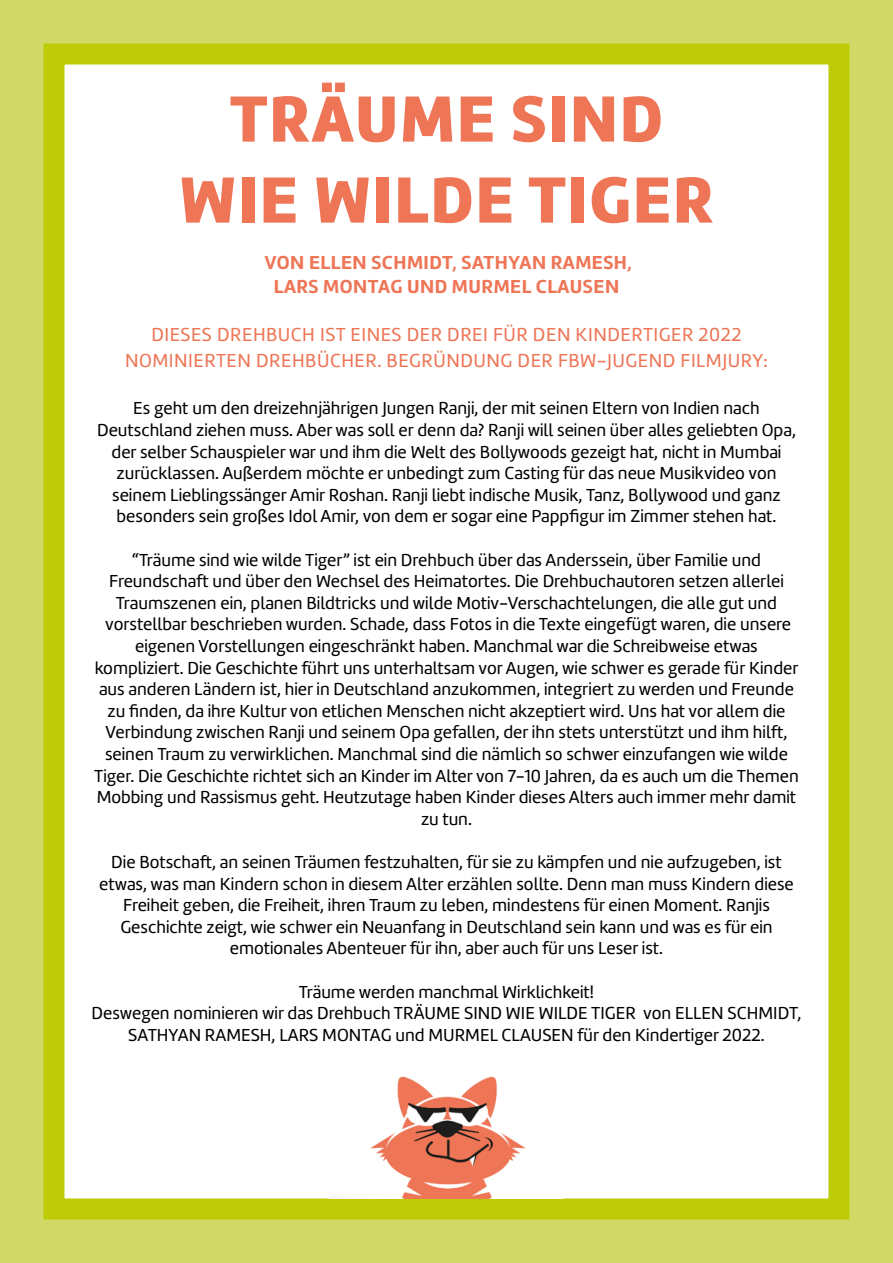
<style>
.page{position:relative;width:893px;height:1263px;background:#d1d866}
.page>*{position:absolute;margin:0;border:0;box-sizing:border-box;transform-origin:0 0}
.t1{font:67.5px/81px "Amelia Basic Black";letter-spacing:.025em;color:#ee7556;text-align:center}
.t2{font:19.5px/25.2px "Amelia Basic";letter-spacing:.025em;color:#ee7556;text-align:center}
.t3{font:19.5px/23.4px "Amelia Basic Bold";letter-spacing:.025em;color:#ee7556;text-align:center}
.t4{font:18px/21.6px "Amelia Basic";color:#000;text-align:center}
</style>
<div class="page">
<div style="left:44px;top:44px;width:805px;height:1175px;background:#fff;border:21px solid #becc07"></div>
<img style="left:329px;top:1076px;width:235px;height:122px">
<h1 class="t1" style="left:179px;top:80px;width:536px">TRÄUME SIND<br>WIE WILDE TIGER</h1>
<p class="t3" style="left:265px;top:252px;width:368px">VON ELLEN SCHMIDT, SATHYAN RAMESH,<br>LARS MONTAG UND MURMEL CLAUSEN</p>
<p class="t2" style="left:125px;top:322px;width:644px">DIESES DREHBUCH IST EINES DER DREI FÜR DEN KINDERTIGER 2022<br>NOMINIERTEN DREHBÜCHER. BEGRÜNDUNG DER FBW-JUGEND FILMJURY:</p>
<p class="t4" style="left:97px;top:398px;width:700px">Es geht um den dreizehnjährigen Jungen Ranji, der mit seinen Eltern von Indien nach Deutschland ziehen muss. Aber was soll er denn da? Ranji will seinen über alles geliebten Opa, der selber Schauspieler war und ihm die Welt des Bollywoods gezeigt hat, nicht in Mumbai zurücklassen. Außerdem möchte er unbedingt zum Casting für das neue Musikvideo von seinem Lieblingssänger Amir Roshan. Ranji liebt indische Musik, Tanz, Bollywood und ganz besonders sein großes Idol Amir, von dem er sogar eine Pappfigur im Zimmer stehen hat.</p>
<p class="t4" style="left:94px;top:549px;width:706px">“Träume sind wie wilde Tiger” ist ein Drehbuch über das Anderssein, über Familie und Freundschaft und über den Wechsel des Heimatortes. Die Drehbuchautoren setzen allerlei Traumszenen ein, planen Bildtricks und wilde Motiv-Verschachtelungen, die alle gut und vorstellbar beschrieben wurden. Schade, dass Fotos in die Texte eingefügt waren, die unsere eigenen Vorstellungen eingeschränkt haben. Manchmal war die Schreibweise etwas kompliziert. Die Geschichte führt uns unterhaltsam vor Augen, wie schwer es gerade für Kinder aus anderen Ländern ist, hier in Deutschland anzukommen, integriert zu werden und Freunde zu finden, da ihre Kultur von etlichen Menschen nicht akzeptiert wird. Uns hat vor allem die Verbindung zwischen Ranji und seinem Opa gefallen, der ihn stets unterstützt und ihm hilft, seinen Traum zu verwirklichen. Manchmal sind die nämlich so schwer einzufangen wie wilde Tiger. Die Geschichte richtet sich an Kinder im Alter von 7-10 Jahren, da es auch um die Themen Mobbing und Rassismus geht. Heutzutage haben Kinder dieses Alters auch immer mehr damit zu tun.</p>
<p class="t4" style="left:99px;top:851px;width:696px">Die Botschaft, an seinen Träumen festzuhalten, für sie zu kämpfen und nie aufzugeben, ist etwas, was man Kindern schon in diesem Alter erzählen sollte. Denn man muss Kindern diese Freiheit geben, die Freiheit, ihren Traum zu leben, mindestens für einen Moment. Ranjis Geschichte zeigt, wie schwer ein Neuanfang in Deutschland sein kann und was es für ein emotionales Abenteuer für ihn, aber auch für uns Leser ist.</p>
<p class="t4" style="left:91px;top:981px;width:711px">Träume werden manchmal Wirklichkeit!<br>Deswegen nominieren wir das Drehbuch TRÄUME SIND WIE WILDE TIGER von ELLEN SCHMIDT,<br>SATHYAN RAMESH, LARS MONTAG und MURMEL CLAUSEN für den Kindertiger 2022.</p>
</div>
